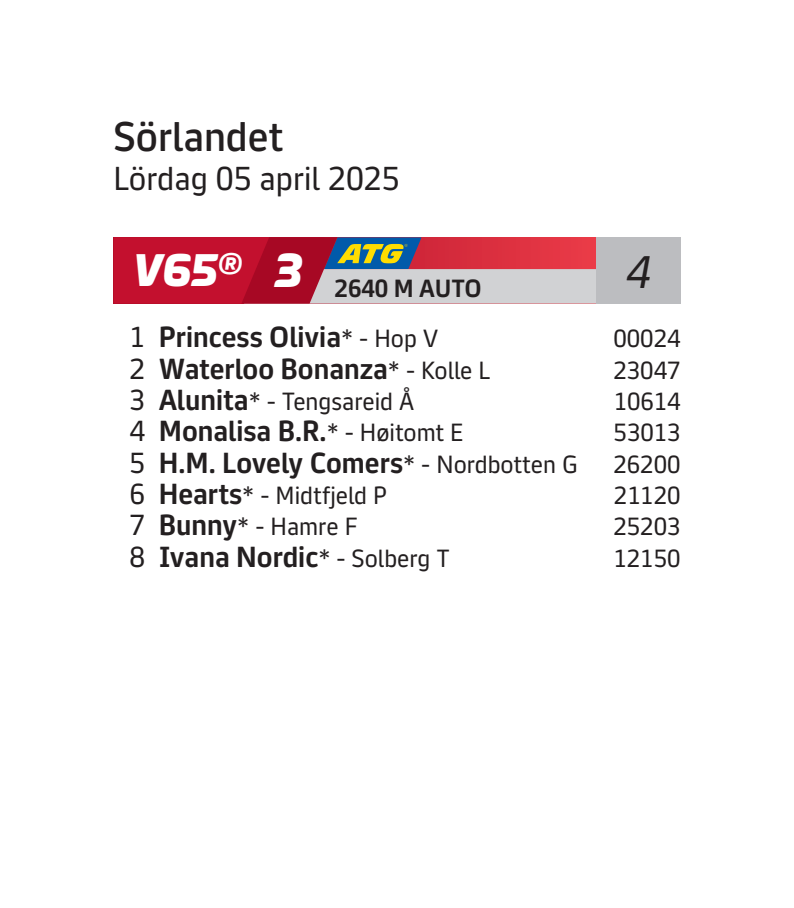
<style>
.page{position:relative;width:794px;height:908px;background:#fff}
.page>*{position:absolute;margin:0;border:0;box-sizing:border-box;transform-origin:0 0}
.t1{font:46px "ATG Rubrik";color:#fff}
.t2{font:44px "ATG Rubrik";color:#fff}
.t3{font:italic 44px "ATG Text";color:#231f20}
.t4{font:500 40px "ATG Text";color:#231f20}
.t5{font:32px "ATG Text";color:#231f20}
.HorseAndRider{font:700 28px "ATG Text";color:#231f20}
.S_REKORD{font:28px "ATG Text";color:#231f20}
.HorseAndRider-2{font:24px "ATG Text";color:#231f20}
.S_REKORD-2{font:24px "ATG Text";color:#231f20}
.t6{font:700 24px "ATG Text";color:#231f20}
.s1{font-weight:400;font-size:24px}
.s2{font-weight:700;font-size:28px}
</style>
<div class="page">
<div style="left:595px;top:237px;width:85px;height:66px;background:#bcbdc0"></div>
<svg style="left:113px;top:237px;width:483px;height:66px;background:#bd5766"></svg>
<p class="t4" style="left:113px;top:113px;width:171px">Sörlandet</p>
<p class="t5" style="left:113px;top:159px;width:288px">Lördag 05 april 2025</p>
<p class="t2" style="left:134px;top:244px;width:108px">V65®</p>
<p class="t1" style="left:275px;top:243px;width:29px">3</p>
<p class="t6" style="left:334px;top:274px;width:149px">2640 M AUTO</p>
<p class="t3" style="left:626px;top:246px;width:26px">4</p>
<p class="S_REKORD" style="left:129px;top:320px;width:17px">1</p>
<p class="HorseAndRider" style="left:159px;top:320px;width:281px">Princess Olivia<span class="s1">* - Hop V</span></p>
<p class="S_REKORD-2" style="left:613px;top:324px;width:69px">00024</p>
<p class="S_REKORD" style="left:129px;top:352px;width:17px">2</p>
<p class="HorseAndRider" style="left:159px;top:351px;width:333px">Waterloo Bonanza<span class="s1">* - Kolle L</span></p>
<p class="S_REKORD-2" style="left:613px;top:356px;width:69px">23047</p>
<p class="S_REKORD" style="left:129px;top:383px;width:17px">3</p>
<p class="HorseAndRider-2" style="left:159px;top:387px;width:257px"><span class="s2">Alunita</span>* - Tengsareid Å</p>
<p class="S_REKORD-2" style="left:614px;top:387px;width:68px">10614</p>
<p class="S_REKORD" style="left:129px;top:414px;width:17px">4</p>
<p class="HorseAndRider" style="left:159px;top:414px;width:306px">Monalisa B.R.<span class="s1">* - Høitomt E</span></p>
<p class="S_REKORD-2" style="left:613px;top:418px;width:68px">53013</p>
<p class="S_REKORD" style="left:129px;top:446px;width:17px">5</p>
<p class="HorseAndRider" style="left:159px;top:445px;width:420px">H.M. Lovely Comers<span class="s1">* - Nordbotten G</span></p>
<p class="S_REKORD-2" style="left:613px;top:449px;width:69px">26200</p>
<p class="S_REKORD" style="left:129px;top:477px;width:17px">6</p>
<p class="HorseAndRider-2" style="left:159px;top:481px;width:230px"><span class="s2">Hearts</span>* - Midtfjeld P</p>
<p class="S_REKORD-2" style="left:614px;top:481px;width:68px">21120</p>
<p class="S_REKORD" style="left:129px;top:508px;width:17px">7</p>
<p class="HorseAndRider-2" style="left:159px;top:512px;width:200px"><span class="s2">Bunny</span>* - Hamre F</p>
<p class="S_REKORD-2" style="left:613px;top:512px;width:69px">25203</p>
<p class="S_REKORD" style="left:129px;top:540px;width:17px">8</p>
<p class="HorseAndRider" style="left:159px;top:539px;width:293px">Ivana Nordic<span class="s1">* - Solberg T</span></p>
<p class="S_REKORD-2" style="left:613px;top:543px;width:69px">12150</p>
</div>
